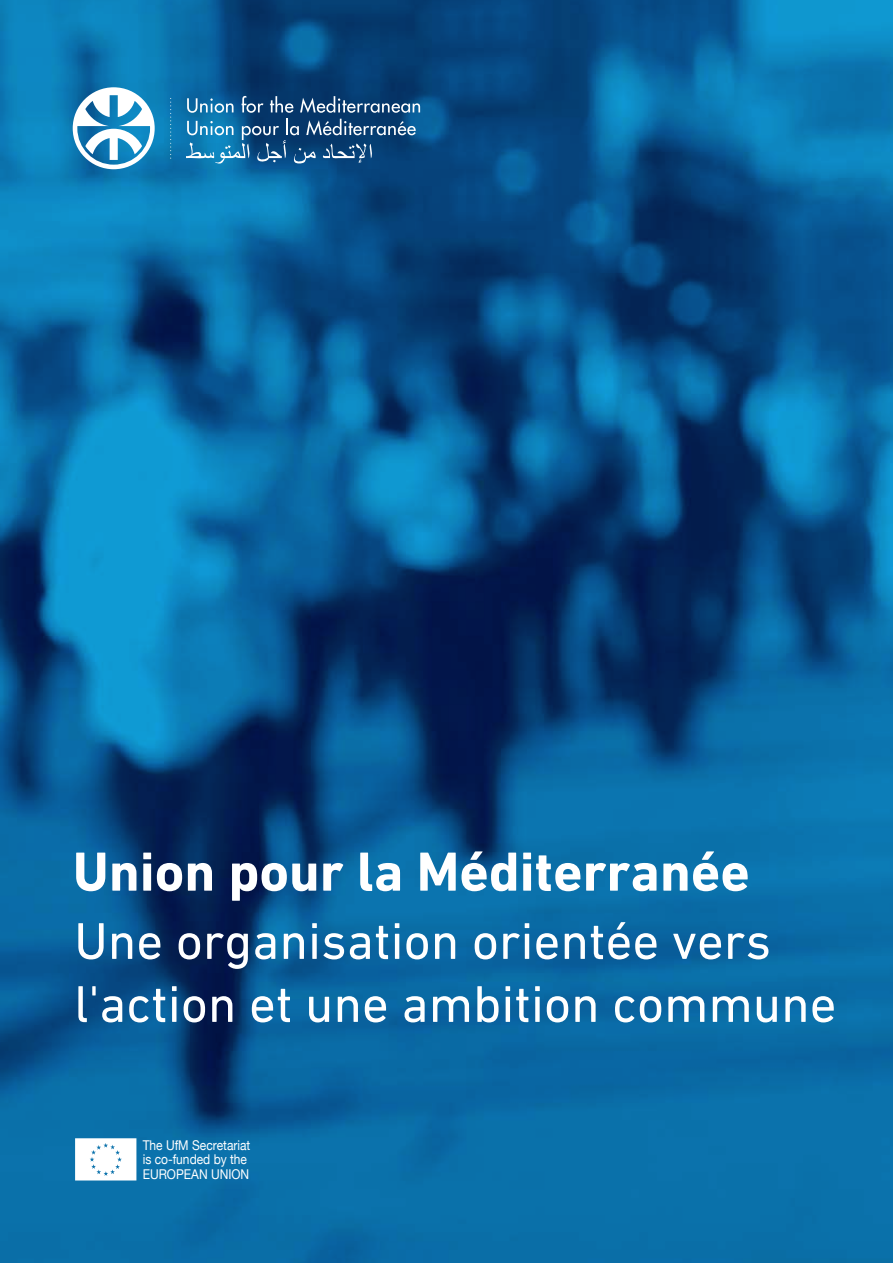
<style>
.page{position:relative;width:893px;height:1263px;background:#fff}
.page>*{position:absolute;margin:0;border:0;box-sizing:border-box;transform-origin:0 0}
.t1{font:700 55.95px "DIN Next LT Pro";color:#fff}
.t2{font:52.5px/63px "DIN Next LT Pro";color:#fff}
.t3{font:13.5px/13.5px "Helvetica Neue";color:#fff;scale:.89 1}
</style>
<div class="page">
<img style="left:0;top:0;width:893px;height:1263px">
<svg style="left:170px;top:98px;width:1px;height:61px"></svg>
<svg style="left:73px;top:87px;width:82px;height:82px"></svg>
<svg style="left:187px;top:98px;width:46px;height:15px"></svg>
<svg style="left:242px;top:96px;width:21px;height:17px"></svg>
<svg style="left:270px;top:96px;width:23px;height:17px"></svg>
<svg style="left:300px;top:96px;width:120px;height:17px;background:#426990"></svg>
<svg style="left:186px;top:119px;width:230px;height:45px;background:#2b6795"></svg>
<svg style="left:75px;top:1138px;width:61px;height:42px"></svg>
<p class="t1" style="left:73px;top:839px;width:679px">Union pour la Méditerranée</p>
<p class="t2" style="left:74px;top:909px;width:764px">Une organisation orientée vers l'action et une ambition commune</p>
<p class="t3" style="left:143px;top:1140px;width:123px">The UfM Secretariat is co-funded by the</p>
<p class="t3" style="left:143px;top:1168px;width:121px">EUROPEAN UNION</p>
</div>
